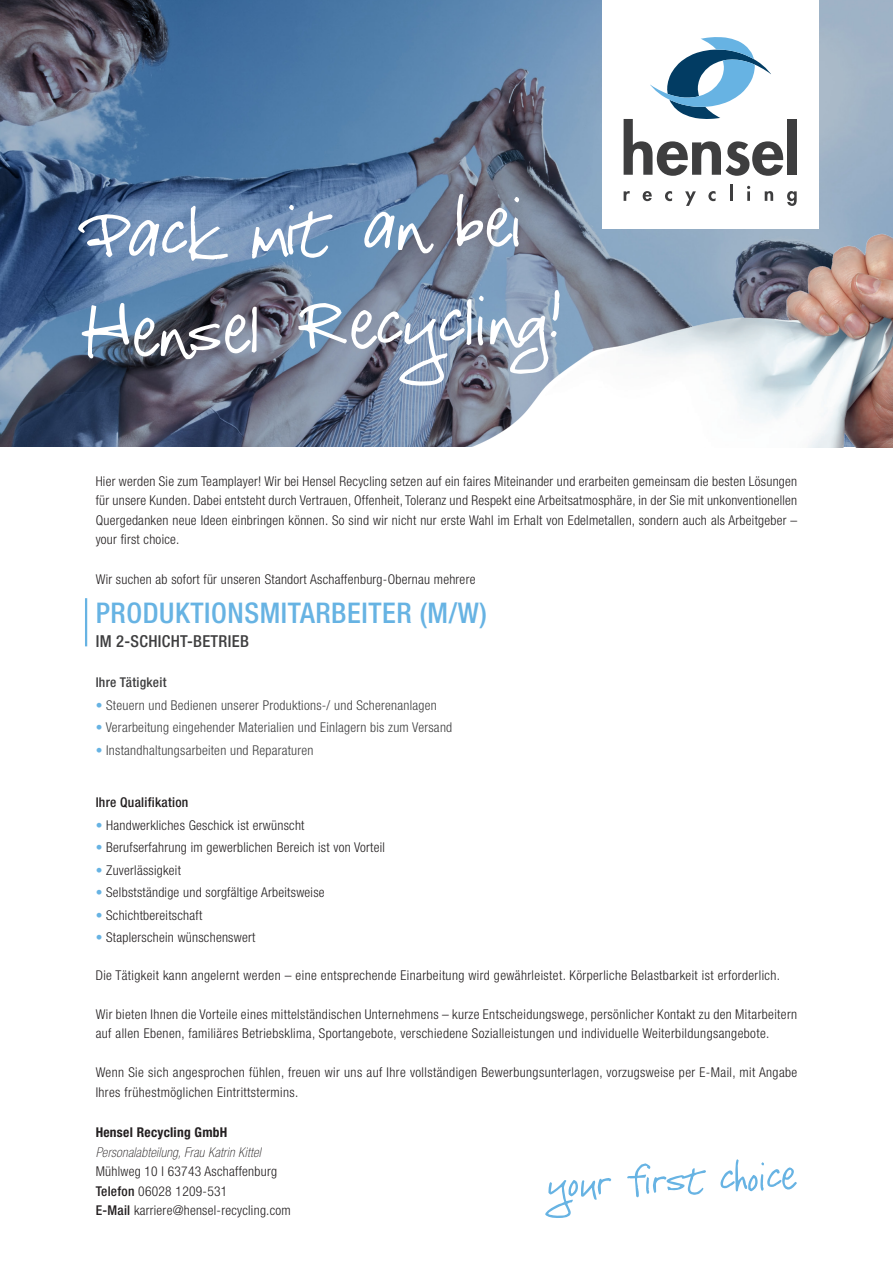
<style>
.page{position:relative;width:893px;height:1263px;background:#fff}
.page>*{position:absolute;margin:0;border:0;box-sizing:border-box;transform-origin:0 0}
.t1{font:72px "KG Celebratethe Day";color:#fff}
.t2{font:500 condensed 28.5px "Helvetica Neue LT Std";letter-spacing:.02em;color:#67b3e3}
.t3{font:500 condensed 16.5px "Helvetica Neue LT Std";letter-spacing:.02em;color:#3e3e3f}
.t4{font:300 condensed 13.5px/19.5px "Helvetica Neue LT Std";letter-spacing:.03em;color:#231f20}
.t5{font:300 condensed 13.5px "Helvetica Neue LT Std";letter-spacing:.02em;color:#3e3e3f}
.t6{font:italic 100 condensed 13.5px "Helvetica Neue LT Std";letter-spacing:.02em;color:#231f20}
.t7{font:700 condensed 13.5px "Helvetica Neue LT Std";letter-spacing:.02em;color:#231f20}
.t8{font:500 condensed 13.5px "Helvetica Neue LT Std";letter-spacing:.02em;color:#231f20}
.t9{font:500 condensed 13.5px "Helvetica Neue LT Std";letter-spacing:.02em;color:#3e3e3f}
.s1{color:#67b3e3}
.s2{font-weight:500}
</style>
<div class="page">
<img style="left:0;top:0;width:893px;height:446px">
<div style="left:602px;top:0;width:217px;height:228px;background:#fff"></div>
<svg style="left:545px;top:1178px;width:66px;height:40px"></svg>
<svg style="left:627px;top:1163px;width:79px;height:34px"></svg>
<svg style="left:720px;top:1159px;width:77px;height:32px"></svg>
<hr style="left:85px;top:598px;width:2px;height:48px;background:#67b3e3">
<img style="left:314px;top:155px;width:579px;height:292px">
<svg style="left:624px;top:191px;width:6px;height:10px"></svg>
<svg style="left:643px;top:191px;width:9px;height:10px"></svg>
<svg style="left:665px;top:191px;width:7px;height:10px"></svg>
<svg style="left:685px;top:191px;width:11px;height:15px"></svg>
<svg style="left:708px;top:191px;width:7px;height:10px"></svg>
<hr style="left:730px;top:184px;width:3px;height:17px;background:#3e3e3f">
<svg style="left:747px;top:186px;width:3px;height:15px"></svg>
<svg style="left:765px;top:191px;width:8px;height:10px"></svg>
<svg style="left:787px;top:191px;width:10px;height:15px"></svg>
<div style="left:787px;top:119px;width:10px;height:56px;background:#3e3e3f"></div>
<svg style="left:624px;top:37px;width:159px;height:139px"></svg>
<p class="t1" style="left:75px;top:199px;width:448px;rotate:-2deg">Pack mit an bei</p>
<p class="t1" style="left:78px;top:297px;width:485px;rotate:-2deg">Hensel Recycling!</p>
<p class="t4" style="left:96px;top:471px;width:703px;text-align:justify">Hier werden Sie zum Teamplayer! Wir bei Hensel Recycling setzen auf ein faires Miteinander und erarbeiten gemeinsam die besten Lösungen für unsere Kunden. Dabei entsteht durch Vertrauen, Offenheit, Toleranz und Respekt eine Arbeitsatmosphäre, in der Sie mit unkonventionellen Quergedanken neue Ideen einbringen können. So sind wir nicht nur erste Wahl im Erhalt von Edelmetallen, sondern auch als Arbeitgeber – your first choice.</p>
<p class="t4" style="left:96px;top:569px;width:381px">Wir suchen ab sofort für unseren Standort Aschaffenburg-Obernau mehrere</p>
<p class="t2" style="left:96px;top:596px;width:393px">PRODUKTIONSMITARBEITER (M/W)</p>
<p class="t3" style="left:96px;top:631px;width:155px">IM 2-SCHICHT-BETRIEB</p>
<p class="t9" style="left:96px;top:674px;width:72px">Ihre Tätigkeit</p>
<p class="t5" style="left:96px;top:697px;width:343px"><span class="s1">•</span> Steuern und Bedienen unserer Produktions-/ und Scherenanlagen</p>
<p class="t5" style="left:96px;top:720px;width:358px"><span class="s1">•</span> Verarbeitung eingehender Materialien und Einlagern bis zum Versand</p>
<p class="t5" style="left:96px;top:742px;width:219px"><span class="s1">•</span> Instandhaltungsarbeiten und Reparaturen</p>
<p class="t8" style="left:96px;top:794px;width:94px">Ihre Qualifikation</p>
<p class="t4" style="left:96px;top:815px;width:210px"><span class="s1">•</span> Handwerkliches Geschick ist erwünscht</p>
<p class="t4" style="left:96px;top:838px;width:291px"><span class="s1">•</span> Berufserfahrung im gewerblichen Bereich ist von Vorteil</p>
<p class="t4" style="left:96px;top:860px;width:87px"><span class="s1">•</span> Zuverlässigkeit</p>
<p class="t4" style="left:96px;top:883px;width:230px"><span class="s1">•</span> Selbstständige und sorgfältige Arbeitsweise</p>
<p class="t4" style="left:96px;top:905px;width:108px"><span class="s1">•</span> Schichtbereitschaft</p>
<p class="t4" style="left:96px;top:928px;width:161px"><span class="s1">•</span> Staplerschein wünschenswert</p>
<p class="t4" style="left:96px;top:965px;width:686px">Die Tätigkeit kann angelernt werden – eine entsprechende Einarbeitung wird gewährleistet. Körperliche Belastbarkeit ist erforderlich.</p>
<p class="t4" style="left:96px;top:1004px;width:703px">Wir bieten Ihnen die Vorteile eines mittelständischen Unternehmens – kurze Entscheidungswege, persönlicher Kontakt zu den Mitarbeitern</p>
<p class="t4" style="left:96px;top:1024px;width:675px">auf allen Ebenen, familiäres Betriebsklima, Sportangebote, verschiedene Sozialleistungen und individuelle Weiterbildungsangebote.</p>
<p class="t4" style="left:96px;top:1063px;width:703px">Wenn Sie sich angesprochen fühlen, freuen wir uns auf Ihre vollständigen Bewerbungsunterlagen, vorzugsweise per E-Mail, mit Angabe<br>Ihres frühestmöglichen Eintrittstermins.</p>
<p class="t7" style="left:96px;top:1124px;width:133px">Hensel Recycling GmbH</p>
<p class="t6" style="left:96px;top:1144px;width:167px">Personalabteilung, Frau Katrin Kittel</p>
<p class="t4" style="left:96px;top:1162px;width:183px">Mühlweg 10 I 63743 Aschaffenburg</p>
<p class="t4" style="left:96px;top:1181px;width:133px"><span class="s2">Telefon</span> 06028 1209-531</p>
<p class="t4" style="left:96px;top:1201px;width:197px"><span class="s2">E-Mail</span> karriere@hensel-recycling.com</p>
</div>
